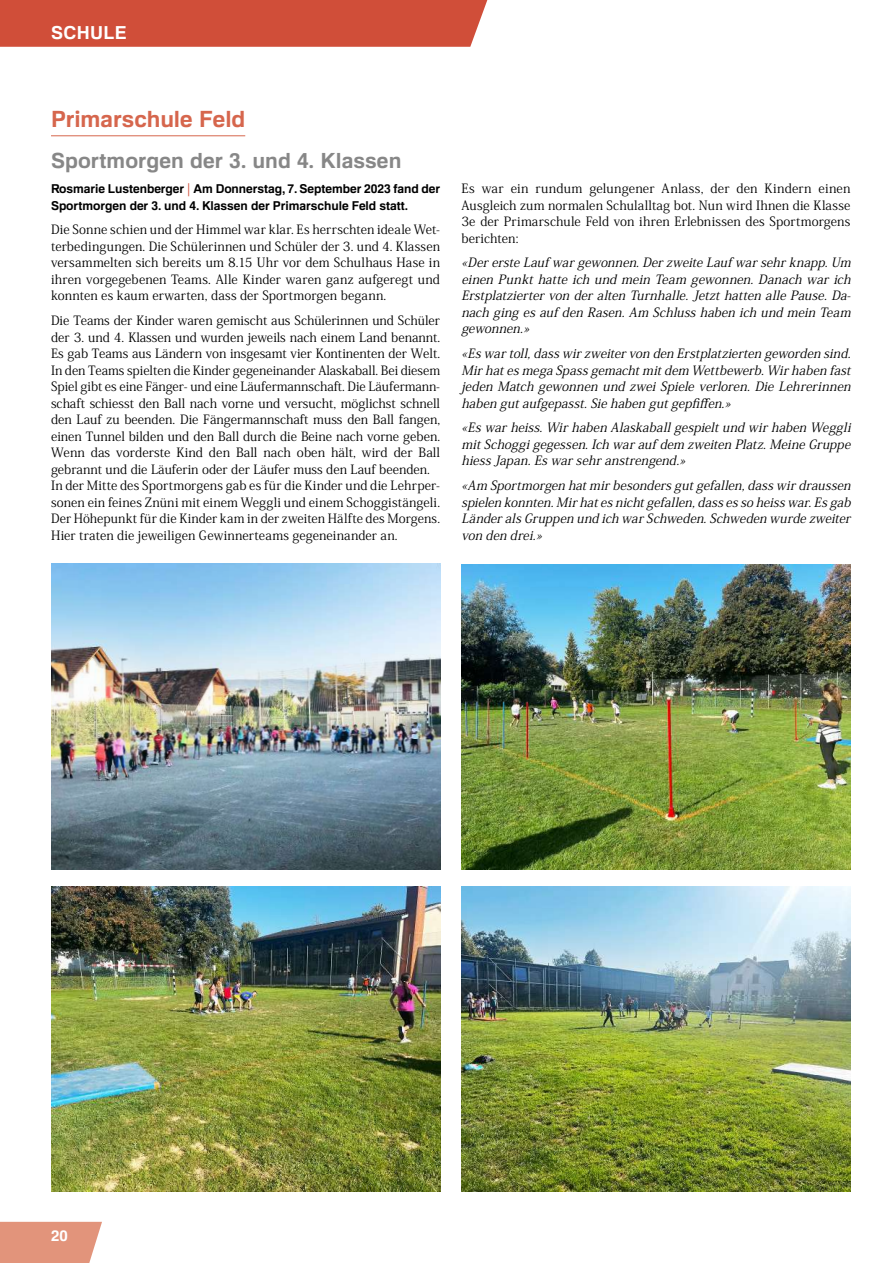
<style>
.page{position:relative;width:893px;height:1263px;background:#fff}
.page>*{position:absolute;margin:0;border:0;box-sizing:border-box;transform-origin:0 0}
.t1{font:700 22.5px "Familiar Pro";color:#d6664d}
.t2{font:700 21px "Familiar Pro";letter-spacing:.005em;color:#878787}
.t3{font:700 18px "Familiar Pro";letter-spacing:.02em;color:#fff}
.t4{font:700 15px "Familiar Pro";color:#fff}
.t5{font:12.75px/16.5px "Koz Min Pro";color:#000;text-align:justify}
.t6{font:italic 12.75px/16.5px "Koz Min Pro";letter-spacing:.005em;color:#000;text-align:justify}
.t7{font:700 12.3px/16.5px "Familiar Pro";letter-spacing:-.005em;color:#000}
.s1{font-family:"Koz Min Pro";font-weight:800;color:#d04e39}
</style>
<div class="page">
<div style="left:0;top:0;width:488px;height:47px;background:#d04e39"></div>
<div style="left:0;top:1222px;width:102px;height:41px;background:#e2947b"></div>
<hr style="left:51px;top:136px;width:194px;height:1px;background:#d6664d">
<img style="left:461px;top:564px;width:389px;height:306px">
<img style="left:461px;top:886px;width:389px;height:306px">
<img style="left:51px;top:886px;width:389px;height:306px">
<img style="left:51px;top:564px;width:389px;height:306px">
<h3 class="t3" style="left:51px;top:22px;width:77px">SCHULE</h3>
<h1 class="t1" style="left:51px;top:105px;width:196px">Primarschule Feld</h1>
<h2 class="t2" style="left:51px;top:148px;width:352px">Sportmorgen der 3. und 4. Klassen</h2>
<p class="t7" style="left:51px;top:180px;width:391px">Rosmarie Lustenberger <span class="s1">|</span> Am Donnerstag, 7. September 2023 fand der<br>Sportmorgen der 3. und 4. Klassen der Primarschule Feld statt.</p>
<p class="t5" style="left:51px;top:221px;width:391px">Die Sonne schien und der Himmel war klar. Es herrschten ideale Wet&shy;terbedingungen. Die Schülerinnen und Schüler der 3. und 4. Klassen versammelten sich bereits um 8.15 Uhr vor dem Schulhaus Hase in ihren vorgegebenen Teams. Alle Kinder waren ganz aufgeregt und konnten es kaum erwarten, dass der Sportmorgen begann.</p>
<p class="t5" style="left:51px;top:312px;width:391px;text-align:left">Die Teams der Kinder waren gemischt aus Schülerinnen und Schüler der 3. und 4. Klassen und wurden jeweils nach einem Land benannt.<br>Es gab Teams aus Ländern von insgesamt vier Kontinenten der Welt.<br>In den Teams spielten die Kinder gegeneinander Alaskaball. Bei diesem Spiel gibt es eine Fänger- und eine Läufermannschaft. Die Läufermann&shy;schaft schiesst den Ball nach vorne und versucht, möglichst schnell den Lauf zu beenden. Die Fängermannschaft muss den Ball fangen, einen Tunnel bilden und den Ball durch die Beine nach vorne geben.<br>Wenn das vorderste Kind den Ball nach oben hält, wird der Ball gebrannt und die Läuferin oder der Läufer muss den Lauf beenden.<br>In der Mitte des Sportmorgens gab es für die Kinder und die Lehrper&shy;sonen ein feines Znüni mit einem Weggli und einem Schoggistängeli.<br>Der Höhepunkt für die Kinder kam in der zweiten Hälfte des Morgens.<br>Hier traten die jeweiligen Gewinnerteams gegeneinander an.</p>
<p class="t5" style="left:461px;top:180px;width:391px">Es war ein rundum gelungener Anlass, der den Kindern einen Ausgleich zum normalen Schulalltag bot. Nun wird Ihnen die Klasse 3e der Primarschule Feld von ihren Erlebnissen des Sportmorgens berichten:</p>
<p class="t6" style="left:461px;top:254px;width:394px">«DerersteLauf wargewonnen.DerzweiteLauf warsehrknapp.Um einen Punkt hatte ich und mein Team gewonnen. Danach war ich Erstplatzierter von der alten Turnhalle. Jetzt hatten alle Pause. Da&shy;nach ging esauf den Rasen.Am Schlusshaben ich und mein Team gewonnen.»</p>
<p class="t6" style="left:461px;top:345px;width:394px">«Eswartoll,dasswirzweitervon den Erstplatzierten geworden sind.<br>MirhatesmegaSpassgemachtmitdem Wettbewerb.Wirhaben fast jeden Match gewonnen und zwei Spiele verloren. Die Lehrerinnen haben gutaufgepasst.Siehaben gutgepfiffen.»</p>
<p class="t6" style="left:461px;top:419px;width:394px">«Eswarheiss.Wirhaben Alaskaballgespieltund wirhaben Weggli mitSchoggigegessen.Ich warauf dem zweiten Platz.MeineGruppe hiessJapan.Eswarsehranstrengend.»</p>
<p class="t6" style="left:461px;top:477px;width:394px">«Am Sportmorgen hatmirbesondersgutgefallen,dasswirdraussen spielen konnten.Mirhatesnichtgefallen,dassesso heisswar.Esgab LänderalsGruppen und ich warSchweden.Schweden wurdezweiter von den drei.»</p>
<p class="t4" style="left:51px;top:1226px;width:18px">20</p>
</div>
